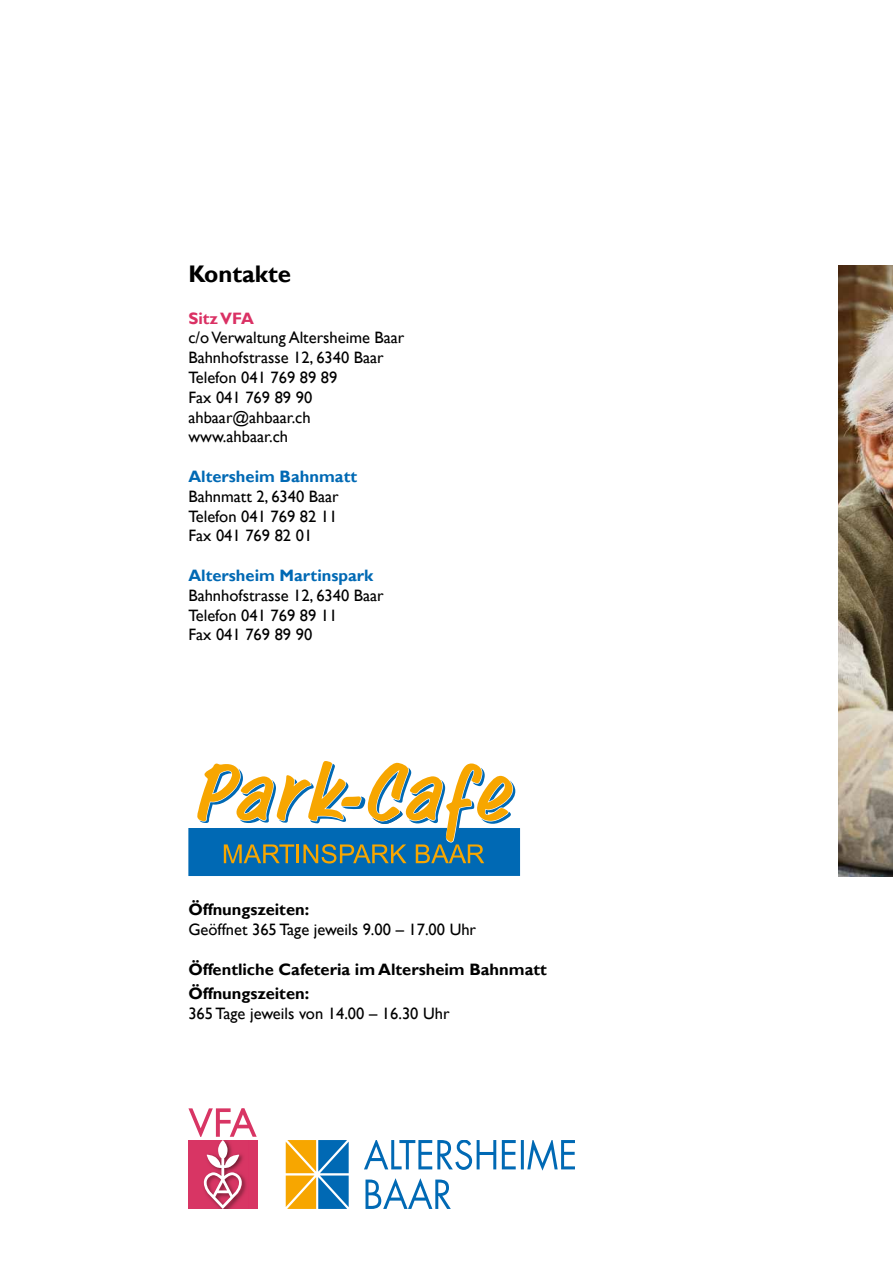
<style>
.page{position:relative;width:893px;height:1263px;background:#fff}
.page>*{position:absolute;margin:0;border:0;box-sizing:border-box;transform-origin:0 0}
.t1{font:700 24px "Gill Sans";color:#000}
.t2{font:16.5px/19.8px "Gill Sans";color:#000}
.t3{font:700 16.5px/24px "Gill Sans";color:#000}
.t4{font:700 16.5px "Gill Sans";color:#0069b4}
.t5{font:700 16.5px "Gill Sans";color:#da3164}
</style>
<div class="page">
<img style="left:839px;top:266px;width:54px;height:610px">
<svg style="left:188px;top:761px;width:332px;height:115px"></svg>
<svg style="left:286px;top:1140px;width:63px;height:69px;background:#909a75"></svg>
<svg style="left:364px;top:1140px;width:211px;height:30px"></svg>
<svg style="left:365px;top:1178px;width:86px;height:31px"></svg>
<svg style="left:188px;top:1108px;width:69px;height:101px"></svg>
<h1 class="t1" style="left:188px;top:260px;width:104px">Kontakte</h1>
<p class="t5" style="left:188px;top:308px;width:67px">Sitz VFA</p>
<p class="t2" style="left:188px;top:328px;width:218px">c/o Verwaltung Altersheime Baar<br>Bahnhofstrasse 12, 6340 Baar<br>Telefon 041 769 89 89<br>Fax 041 769 89 90 ahbaar@ahbaar.ch www.ahbaar.ch</p>
<p class="t4" style="left:188px;top:466px;width:170px">Altersheim Bahnmatt</p>
<p class="t2" style="left:188px;top:487px;width:152px;text-align:justify">Bahnmatt 2, 6340 Baar Telefon 041 769 82 11<br>Fax 041 769 82 01</p>
<p class="t4" style="left:188px;top:565px;width:186px">Altersheim Martinspark</p>
<p class="t2" style="left:188px;top:586px;width:197px">Bahnhofstrasse 12, 6340 Baar<br>Telefon 041 769 89 11<br>Fax 041 769 89 90</p>
<p class="t3" style="left:188px;top:898px;width:122px">Öffnungszeiten:</p>
<p class="t2" style="left:188px;top:920px;width:289px">Geöffnet 365 Tage jeweils 9.00 – 17.00 Uhr</p>
<p class="t3" style="left:188px;top:958px;width:360px">Öffentliche Cafeteria im Altersheim Bahnmatt<br>Öffnungszeiten:</p>
<p class="t2" style="left:188px;top:1003px;width:263px">365 Tage jeweils von 14.00 – 16.30 Uhr</p>
</div>
